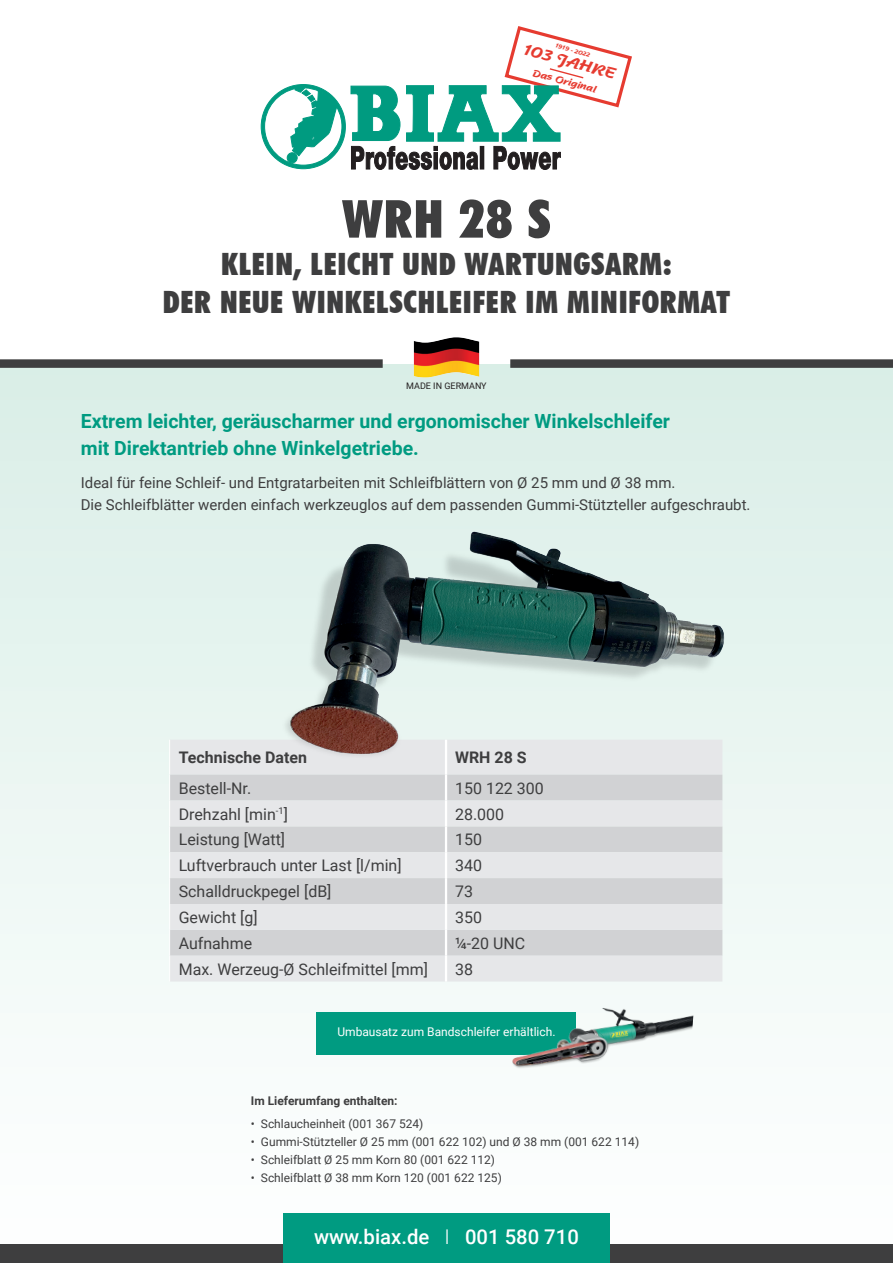
<style>
.page{position:relative;width:893px;height:1263px;background:#fff}
.page>*{position:absolute;margin:0;border:0;box-sizing:border-box;transform-origin:0 0}
.t1{font:900 condensed 52.5px "Futura BT";color:#3e3e3f}
.t2{font:900 condensed 30.75px/37.5px "Futura BT";letter-spacing:.025em;color:#3e3e3f;text-align:center}
.t3{font:500 20.25px "Roboto";color:#fff}
.t4{font:700 19.5px/27px "Roboto";color:#009b81}
.t5{font:15.9px "Roboto";color:#3e3e3f}
.t6{font:700 15.9px "Roboto";color:#3e3e3f}
.t7{font:700 15.75px "Nadianne";color:#e63b30}
.t8{font:15px/22.5px "Roboto";color:#3e3e3f}
.t9{font:12px "Roboto";color:#3e3e3f}
.t10{font:12px "Roboto";color:#fff}
.t11{font:700 12px "Roboto";color:#3e3e3f}
.t12{font:700 10.2px "Nadianne";color:#e63b30}
.t13{font:9px "Roboto";color:#231f20}
.t14{font:700 6.15px "Nadianne";color:#e63b30}
.s1{font-weight:300}
</style>
<div class="page">
<div style="left:0;top:364px;width:893px;height:899px;background:linear-gradient(to bottom,#daefe8,#fdfdfe)"></div>
<svg style="left:261px;top:26px;width:371px;height:144px"></svg>
<div style="left:0;top:1245px;width:893px;height:18px;background:#3e3e3f"></div>
<div style="left:283px;top:1213px;width:327px;height:50px;background:#009b81"></div>
<svg style="left:0;top:359px;width:893px;height:9px"></svg>
<img style="left:414px;top:337px;width:65px;height:40px">
<svg style="left:169px;top:770px;width:553px;height:211px"></svg>
<hr style="left:445px;top:740px;width:2px;height:35px;background:#fff">
<hr style="left:445px;top:775px;width:2px;height:25px;background:#fff">
<hr style="left:445px;top:800px;width:2px;height:26px;background:#fff">
<hr style="left:445px;top:826px;width:2px;height:26px;background:#fff">
<hr style="left:445px;top:852px;width:2px;height:26px;background:#fff">
<hr style="left:445px;top:878px;width:2px;height:26px;background:#fff">
<hr style="left:445px;top:904px;width:2px;height:26px;background:#fff">
<hr style="left:445px;top:930px;width:2px;height:26px;background:#fff">
<hr style="left:445px;top:956px;width:2px;height:25px;background:#fff">
<img style="left:114px;top:520px;width:687px;height:250px">
<div style="left:317px;top:1012px;width:259px;height:42px;background:#009b81"></div>
<img style="left:480px;top:989px;width:214px;height:97px">
<p class="t14" style="left:556px;top:43px;width:37px;rotate:15deg">1919 - 2022</p>
<p class="t12" style="left:534px;top:68px;width:67px;rotate:15deg">Das Original</p>
<p class="t7" style="left:525px;top:43px;width:96px;rotate:15deg">103 JAHRE</p>
<h1 class="t1" style="left:342px;top:199px;width:210px">WRH 28 S</h1>
<h2 class="t2" style="left:163px;top:248px;width:569px">KLEIN, LEICHT UND WARTUNGSARM:<br>DER NEUE WINKELSCHLEIFER IM MINIFORMAT</h2>
<p class="t13" style="left:406px;top:382px;width:82px">MADE IN GERMANY</p>
<p class="t4" style="left:81px;top:409px;width:591px">Extrem leichter, geräuscharmer und ergonomischer Winkelschleifer mit Direktantrieb ohne Winkelgetriebe.</p>
<p class="t8" style="left:81px;top:472px;width:671px">Ideal für feine Schleif- und Entgratarbeiten mit Schleifblättern von Ø 25 mm und Ø 38 mm.<br>Die Schleifblätter werden einfach werkzeuglos auf dem passenden Gummi-Stützteller aufgeschraubt.</p>
<p class="t6" style="left:179px;top:751px;width:130px">Technische Daten</p>
<p class="t6" style="left:455px;top:751px;width:73px">WRH 28 S</p>
<p class="t5" style="left:179px;top:781px;width:74px">Bestell-Nr.</p>
<p class="t5" style="left:455px;top:781px;width:90px">150 122 300</p>
<p class="t5" style="left:179px;top:807px;width:111px">Drehzahl [min<sup>-1</sup>]</p>
<p class="t5" style="left:455px;top:807px;width:51px">28.000</p>
<p class="t5" style="left:179px;top:832px;width:108px">Leistung [Watt]</p>
<p class="t5" style="left:455px;top:832px;width:28px">150</p>
<p class="t5" style="left:179px;top:858px;width:224px">Luftverbrauch unter Last [l/min]</p>
<p class="t5" style="left:455px;top:858px;width:28px">340</p>
<p class="t5" style="left:179px;top:884px;width:154px">Schalldruckpegel [dB]</p>
<p class="t5" style="left:455px;top:884px;width:19px">73</p>
<p class="t5" style="left:179px;top:910px;width:80px">Gewicht [g]</p>
<p class="t5" style="left:455px;top:910px;width:28px">350</p>
<p class="t5" style="left:179px;top:936px;width:75px">Aufnahme</p>
<p class="t5" style="left:455px;top:936px;width:72px">¼-20 UNC</p>
<p class="t5" style="left:179px;top:962px;width:251px">Max. Werzeug-Ø Schleifmittel [mm]</p>
<p class="t5" style="left:455px;top:962px;width:19px">38</p>
<p class="t10" style="left:337px;top:1026px;width:220px">Umbausatz zum Bandschleifer erhältlich.</p>
<p class="t11" style="left:251px;top:1096px;width:148px">Im Lieferumfang enthalten:</p>
<p class="t9" style="left:251px;top:1118px;width:174px">• Schlaucheinheit (001 367 524)</p>
<p class="t9" style="left:251px;top:1136px;width:390px">• Gummi-Stützteller Ø 25 mm (001 622 102) und Ø 38 mm (001 622 114)</p>
<p class="t9" style="left:251px;top:1154px;width:246px">• Schleifblatt Ø 25 mm Korn 80 (001 622 112)</p>
<p class="t9" style="left:251px;top:1172px;width:252px">• Schleifblatt Ø 38 mm Korn 120 (001 622 125)</p>
<p class="t3" style="left:314px;top:1225px;width:266px">www.biax.de <span class="s1">I</span> 001 580 710</p>
</div>
